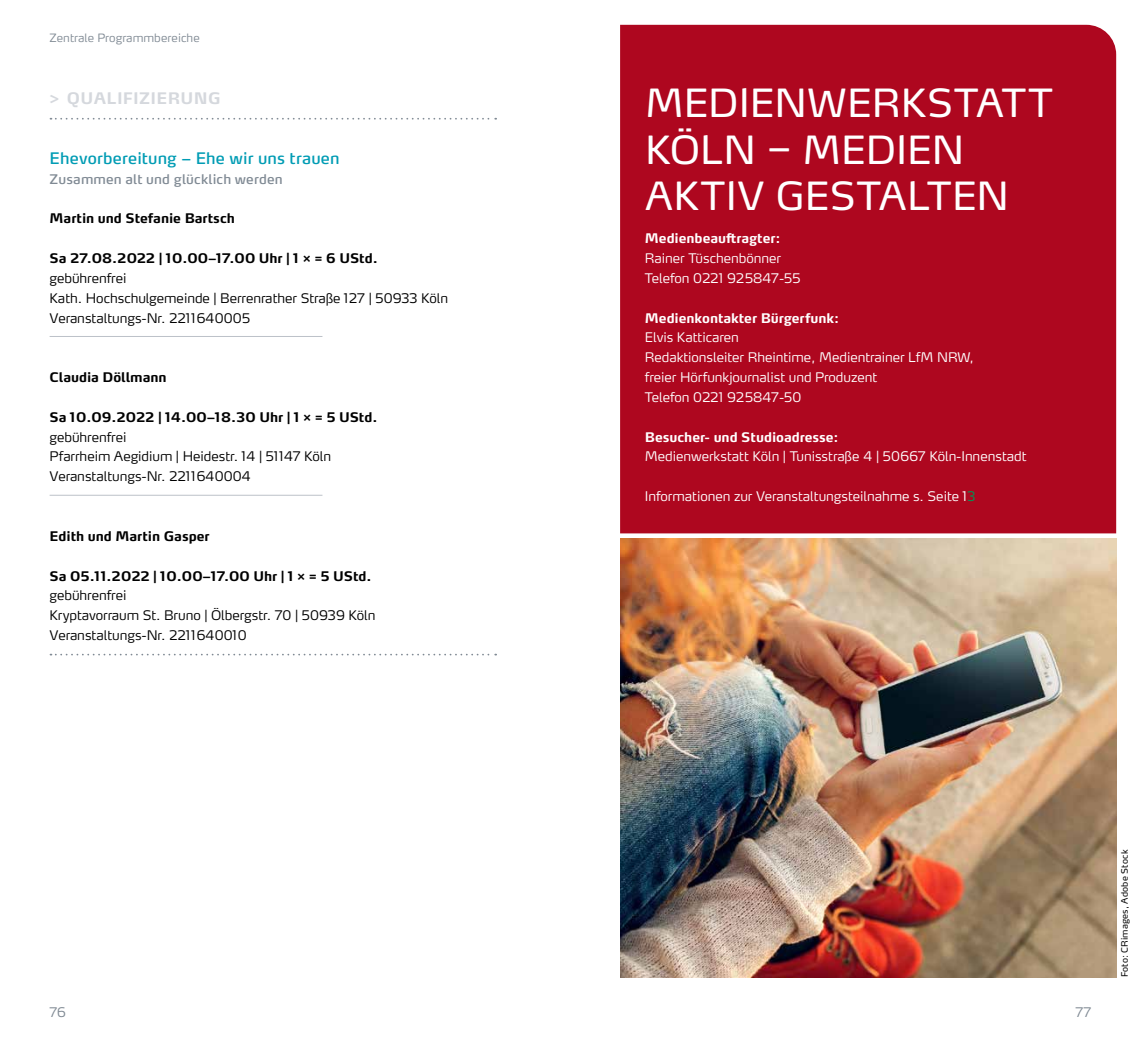
<style>
.page{position:relative;width:1141px;height:1042px;background:#fff}
.page>*{position:absolute;margin:0;border:0;box-sizing:border-box;transform-origin:0 0}
.t1{font:38.5px/46.2px "Max OT";letter-spacing:.005em;color:#fff}
.t2{font:15.75px "Max OT";letter-spacing:.01em;color:#009cb4}
.t3{font:700 15.75px "Max OT";letter-spacing:.02em;color:#d5d8dd}
.t4{font:300 13.12px/19.8px "Max OT";letter-spacing:-.005em;color:#000}
.t5{font:300 13.12px/19.8px "Max OT";letter-spacing:-.005em;color:#fff}
.t6{font:700 13.12px "Max OT";letter-spacing:-.005em;color:#000}
.t7{font:700 13.12px "Max OT";letter-spacing:-.005em;color:#fff}
.t8{font:13.12px "Max OT";letter-spacing:.01em;color:#808a94}
.t9{font:300 13.12px "Max OT";color:#808a94}
.t10{font:300 11.38px "Max OT";letter-spacing:.005em;color:#808a94}
.t11{font:8.75px "Max OT";letter-spacing:.02em;color:#000}
.s1{color:#009655}
</style>
<div class="page">
<hr style="left:50px;top:336px;width:272px;height:1px;background:#bcc1c8">
<hr style="left:50px;top:495px;width:272px;height:1px;background:#bcc1c8">
<svg style="left:50px;top:654px;width:446px;height:1px"></svg>
<svg style="left:50px;top:118px;width:446px;height:2px"></svg>
<svg style="left:620px;top:25px;width:496px;height:508px;fill:#ae071f"></svg>
<img style="left:620px;top:538px;width:496px;height:439px">
<p class="t10" style="left:50px;top:31px;width:152px">Zentrale Programmbereiche</p>
<p class="t3" style="left:50px;top:89px;width:173px">&gt; QUALIFIZIERUNG</p>
<p class="t2" style="left:50px;top:148px;width:292px">Ehevorbereitung – Ehe wir uns trauen</p>
<p class="t8" style="left:50px;top:171px;width:235px">Zusammen alt und glücklich werden</p>
<p class="t6" style="left:50px;top:210px;width:187px">Martin und Stefanie Bartsch</p>
<p class="t6" style="left:50px;top:250px;width:330px">Sa 27.08.2022 | 10.00–17.00 Uhr | 1 × = 6 UStd.</p>
<p class="t4" style="left:50px;top:268px;width:400px">gebührenfrei<br>Kath. Hochschulgemeinde | Berrenrather Straße 127 | 50933 Köln<br>Veranstaltungs-Nr. 2211640005</p>
<p class="t6" style="left:50px;top:369px;width:118px">Claudia Döllmann</p>
<p class="t6" style="left:50px;top:409px;width:329px">Sa 10.09.2022 | 14.00–18.30 Uhr | 1 × = 5 UStd.</p>
<p class="t4" style="left:50px;top:427px;width:283px">gebührenfrei<br>Pfarrheim Aegidium | Heidestr. 14 | 51147 Köln<br>Veranstaltungs-Nr. 2211640004</p>
<p class="t6" style="left:50px;top:528px;width:162px">Edith und Martin Gasper</p>
<p class="t6" style="left:50px;top:567px;width:323px">Sa 05.11.2022 | 10.00–17.00 Uhr | 1 × = 5 UStd.</p>
<p class="t4" style="left:50px;top:586px;width:327px">gebührenfrei<br>Kryptavorraum St. Bruno | Ölbergstr. 70 | 50939 Köln<br>Veranstaltungs-Nr. 2211640010</p>
<h1 class="t1" style="left:645px;top:80px;width:409px">MEDIENWERKSTATT<br>KÖLN – MEDIEN<br>AKTIV GESTALTEN</h1>
<p class="t7" style="left:645px;top:230px;width:137px">Medienbeauftragter:</p>
<p class="t5" style="left:645px;top:248px;width:157px">Rainer Tüschenbönner<br>Telefon 0221 925847-55</p>
<p class="t7" style="left:645px;top:309px;width:196px">Medienkontakter Bürgerfunk:</p>
<p class="t5" style="left:645px;top:328px;width:330px">Elvis Katticaren<br>Redaktionsleiter Rheintime, Medientrainer LfM NRW, freier Hörfunkjournalist und Produzent<br>Telefon 0221 925847-50</p>
<p class="t7" style="left:645px;top:428px;width:195px">Besucher- und Studioadresse:</p>
<p class="t5" style="left:645px;top:447px;width:383px">Medienwerkstatt Köln | Tunisstraße 4 | 50667 Köln-Innenstadt</p>
<p class="t5" style="left:645px;top:486px;width:332px">Informationen zur Veranstaltungsteilnahme s. Seite 1<span class="s1">3</span></p>
<p class="t9" style="left:50px;top:1004px;width:18px">76</p>
<p class="t9" style="left:1076px;top:1004px;width:17px">77</p>
<p class="t11" style="left:1119px;top:977px;width:129px;rotate:-90deg">Foto: CRimages, Adobe Stock</p>
</div>
